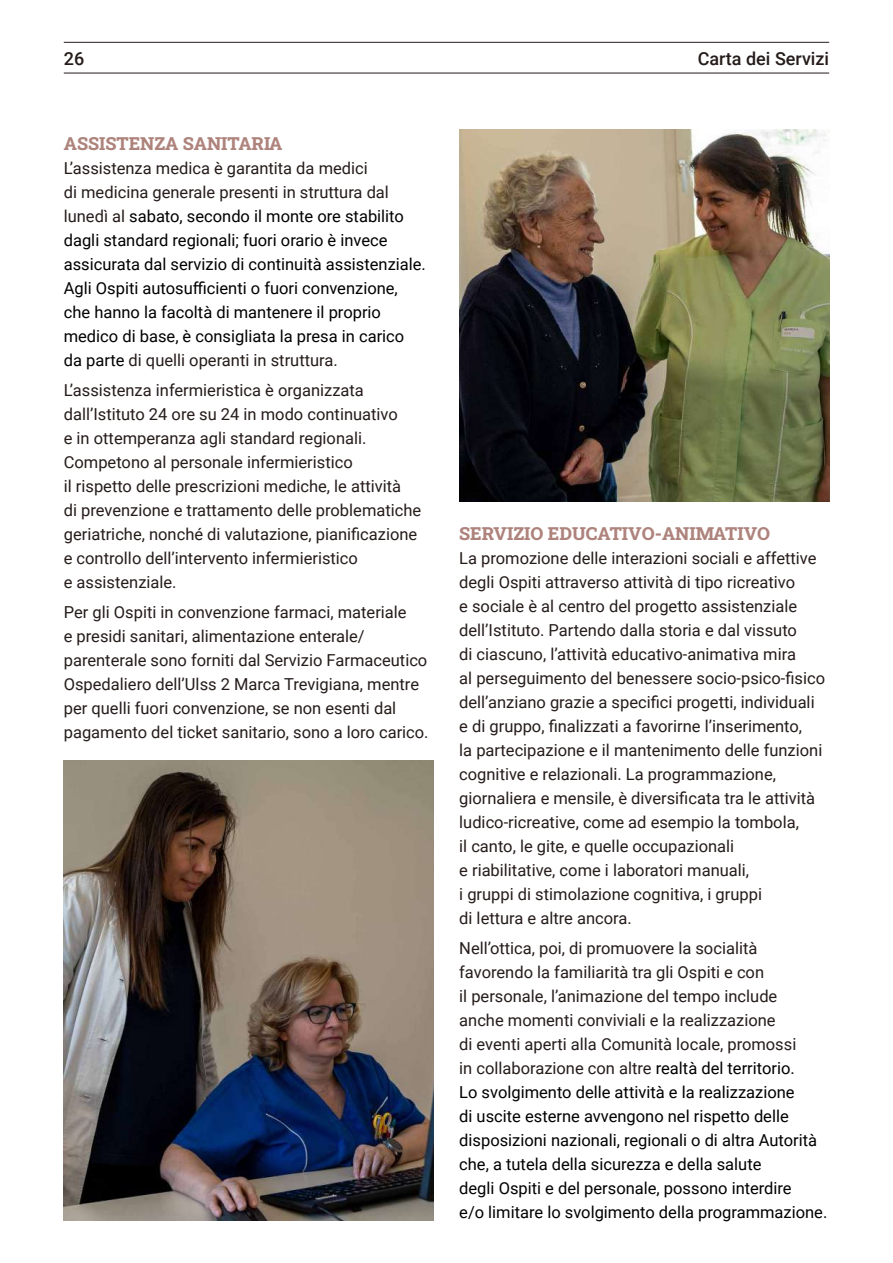
<style>
.page{position:relative;width:893px;height:1263px;background:#fff}
.page>*{position:absolute;margin:0;border:0;box-sizing:border-box;transform-origin:0 0}
.t1{font:18px "Roboto Slab";color:#ae837c}
.t2{font:500 18px "Roboto";color:#251c1a}
.t3{font:16.5px/24px "Roboto";color:#251c1a}
.t4{font:16.5px/24px "Roboto";color:#000}
.s1{color:#251c1a}
</style>
<div class="page">
<img style="left:64px;top:760px;width:370px;height:460px">
<img style="left:459px;top:129px;width:370px;height:373px">
<hr style="left:64px;top:73px;width:765px;height:1px;background:#251c1a">
<hr style="left:64px;top:42px;width:765px;height:1px;background:#251c1a">
<p class="t2" style="left:64px;top:46px;width:22px">26</p>
<p class="t2" style="left:698px;top:46px;width:133px">Carta dei Servizi</p>
<p class="t1" style="left:64px;top:131px;width:220px">ASSISTENZA SANITARIA</p>
<p class="t4" style="left:64px;top:156px;width:364px"><span class="s1">L’assistenza medica è garantita da medici<br>di medicina generale presenti in struttura dal lunedì al</span> sabato, secondo il monte ore stabilito dagli standard regionali; fuori orario è invece assicurata dal servizio di continuità assistenziale.<br>Agli Ospiti autosufficienti o fuori convenzione, che hanno la facoltà di mantenere il proprio medico di base, è consigliata la presa in carico da parte <span class="s1">di quelli operanti in struttura.</span></p>
<p class="t3" style="left:64px;top:378px;width:359px">L’assistenza infermieristica è organizzata dall’Istituto 24 ore su 24 in modo continuativo<br>e in ottemperanza agli standard regionali.<br>Competono al personale infermieristico<br>il rispetto delle prescrizioni mediche, le attività<br>di prevenzione e trattamento delle problematiche geriatriche, nonché di valutazione, pianificazione e controllo dell’intervento infermieristico<br>e assistenziale.</p>
<p class="t3" style="left:64px;top:600px;width:366px">Per gli Ospiti in convenzione farmaci, materiale<br>e presidi sanitari, alimentazione enterale/ parenterale sono forniti dal Servizio Farmaceutico Ospedaliero dell’Ulss 2 Marca Trevigiana, mentre per quelli fuori convenzione, se non esenti dal pagamento del ticket sanitario, sono a loro carico.</p>
<p class="t1" style="left:459px;top:521px;width:312px">SERVIZIO EDUCATIVO-ANIMATIVO</p>
<p class="t3" style="left:459px;top:546px;width:367px">La promozione delle interazioni sociali e affettive degli Ospiti attraverso attività di tipo ricreativo<br>e sociale è al centro del progetto assistenziale dell’Istituto. Partendo dalla storia e dal vissuto<br>di ciascuno, l’attività educativo-animativa mira<br>al perseguimento del benessere socio-psico-fisico dell’anziano grazie a specifici progetti, individuali e di gruppo, finalizzati a favorirne l’inserimento,<br>la partecipazione e il mantenimento delle funzioni cognitive e relazionali. La programmazione, giornaliera e mensile, è diversificata tra le attività ludico-ricreative, come ad esempio la tombola,<br>il canto, le gite, e quelle occupazionali<br>e riabilitative, come i laboratori manuali,<br>i gruppi di stimolazione cognitiva, i gruppi<br>di lettura e altre ancora.</p>
<p class="t4" style="left:459px;top:936px;width:370px"><span class="s1">Nell’ottica, poi, di promuovere la socialità favorendo la familiarità tra gli Ospiti e con<br>il personale, l’animazione del tempo include<br>anche momenti conviviali e la realizzazione<br>di eventi aperti alla Comunità locale, promossi<br>in collaborazione con altre</span> realtà del territorio.<br>Lo svolgimento delle attività e la realizzazione<br>di uscite esterne avvengono nel rispetto delle disposizioni nazionali, regionali o di altra Autorità che, a tutela della sicurezza e della salute<br>degli Ospiti e del personale, possono interdire<br>e/o limitare lo svolgimento della programmazione.</p>
</div>
